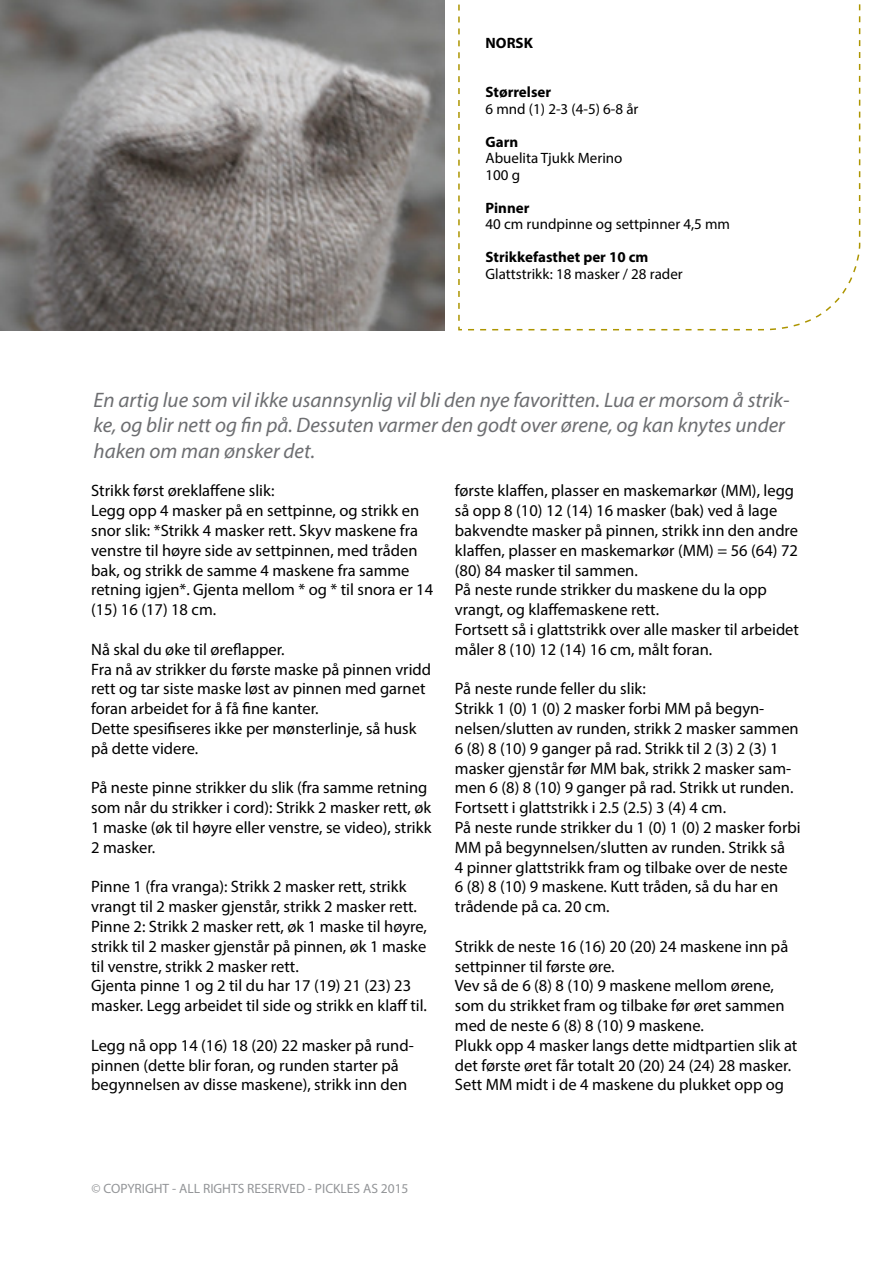
<style>
.page{position:relative;width:893px;height:1263px;background:#fff}
.page>*{position:absolute;margin:0;border:0;box-sizing:border-box;transform-origin:0 0}
.t1{font:italic 21px/25.2px "Myriad Pro";color:#6d6e71}
.t2{font:16.5px/19.8px "Myriad Pro";color:#000}
.t3{font:15px/16.5px "Myriad Pro";color:#000}
.t4{font:700 15px "Myriad Pro";color:#000}
.t5{font:13.5px "Myriad Pro";color:#939598}
</style>
<div class="page">
<img style="left:0;top:0;width:444px;height:330px">
<svg style="left:458px;top:4px;width:403px;height:327px"></svg>
<p class="t4" style="left:486px;top:33px;width:49px">NORSK</p>
<p class="t4" style="left:486px;top:82px;width:67px">Størrelser</p>
<p class="t3" style="left:486px;top:100px;width:154px">6 mnd (1) 2-3 (4-5) 6-8 år</p>
<p class="t4" style="left:486px;top:132px;width:34px">Garn</p>
<p class="t3" style="left:486px;top:150px;width:138px">Abuelita Tjukk Merino<br>100 g</p>
<p class="t4" style="left:486px;top:198px;width:45px">Pinner</p>
<p class="t3" style="left:486px;top:216px;width:246px">40 cm rundpinne og settpinner 4,5 mm</p>
<p class="t4" style="left:486px;top:247px;width:164px">Strikkefasthet per 10 cm</p>
<p class="t3" style="left:486px;top:265px;width:199px">Glattstrikk: 18 masker / 28 rader</p>
<p class="t1" style="left:94px;top:387px;width:698px">En artig lue som vil ikke usannsynlig vil bli den nye favoritten. Lua er morsom å strik&shy;ke, og blir nett og fin på. Dessuten varmer den godt over ørene, og kan knytes under haken om man ønsker det.</p>
<p class="t2" style="left:91px;top:481px;width:343px">Strikk først øreklaffene slik:<br>Legg opp 4 masker på en settpinne, og strikk en snor slik: *Strikk 4 masker rett. Skyv maskene fra venstre til høyre side av settpinnen, med tråden bak, og strikk de samme 4 maskene fra samme retning igjen*. Gjenta mellom * og * til snora er 14 (15) 16 (17) 18 cm.</p>
<p class="t2" style="left:91px;top:639px;width:342px">Nå skal du øke til øreflapper.<br>Fra nå av strikker du første maske på pinnen vridd rett og tar siste maske løst av pinnen med garnet foran arbeidet for å få fine kanter.<br>Dette spesifiseres ikke per mønsterlinje, så husk på dette videre.</p>
<p class="t2" style="left:91px;top:778px;width:342px">På neste pinne strikker du slik (fra samme retning som når du strikker i cord): Strikk 2 masker rett, øk 1 maske (øk til høyre eller venstre, se video), strikk 2 masker.</p>
<p class="t2" style="left:91px;top:877px;width:337px">Pinne 1 (fra vranga): Strikk 2 masker rett, strikk vrangt til 2 masker gjenstår, strikk 2 masker rett.<br>Pinne 2: Strikk 2 masker rett, øk 1 maske til høyre, strikk til 2 masker gjenstår på pinnen, øk 1 maske til venstre, strikk 2 masker rett.<br>Gjenta pinne 1 og 2 til du har 17 (19) 21 (23) 23 masker. Legg arbeidet til side og strikk en klaff til.</p>
<p class="t2" style="left:91px;top:1035px;width:324px">Legg nå opp 14 (16) 18 (20) 22 masker på rund&shy;pinnen (dette blir foran, og runden starter på begynnelsen av disse maskene), strikk inn den</p>
<p class="t2" style="left:455px;top:481px;width:346px">første klaffen, plasser en maskemarkør (MM), legg så opp 8 (10) 12 (14) 16 masker (bak) ved å lage bakvendte masker på pinnen, strikk inn den andre klaffen, plasser en maskemarkør (MM) = 56 (64) 72 (80) 84 masker til sammen.<br>På neste runde strikker du maskene du la opp vrangt, og klaffemaskene rett.<br>Fortsett så i glattstrikk over alle masker til arbeidet måler 8 (10) 12 (14) 16 cm, målt foran.</p>
<p class="t2" style="left:455px;top:679px;width:347px">På neste runde feller du slik:<br>Strikk 1 (0) 1 (0) 2 masker forbi MM på begyn&shy;nelsen/slutten av runden, strikk 2 masker sammen 6 (8) 8 (10) 9 ganger på rad. Strikk til 2 (3) 2 (3) 1 masker gjenstår før MM bak, strikk 2 masker sam&shy;men 6 (8) 8 (10) 9 ganger på rad. Strikk ut runden.<br>Fortsett i glattstrikk i 2.5 (2.5) 3 (4) 4 cm.<br>På neste runde strikker du 1 (0) 1 (0) 2 masker forbi MM på begynnelsen/slutten av runden. Strikk så<br>4 pinner glattstrikk fram og tilbake over de neste<br>6 (8) 8 (10) 9 maskene. Kutt tråden, så du har en trådende på ca. 20 cm.</p>
<p class="t2" style="left:455px;top:936px;width:344px">Strikk de neste 16 (16) 20 (20) 24 maskene inn på settpinner til første øre.<br>Vev så de 6 (8) 8 (10) 9 maskene mellom ørene, som du strikket fram og tilbake før øret sammen med de neste 6 (8) 8 (10) 9 maskene.<br>Plukk opp 4 masker langs dette midtpartien slik at det første øret får totalt 20 (20) 24 (24) 28 masker.<br>Sett MM midt i de 4 maskene du plukket opp og</p>
<p class="t5" style="left:92px;top:1180px;width:319px">© COPYRIGHT - ALL RIGHTS RESERVED - PICKLES AS 2015</p>
</div>
